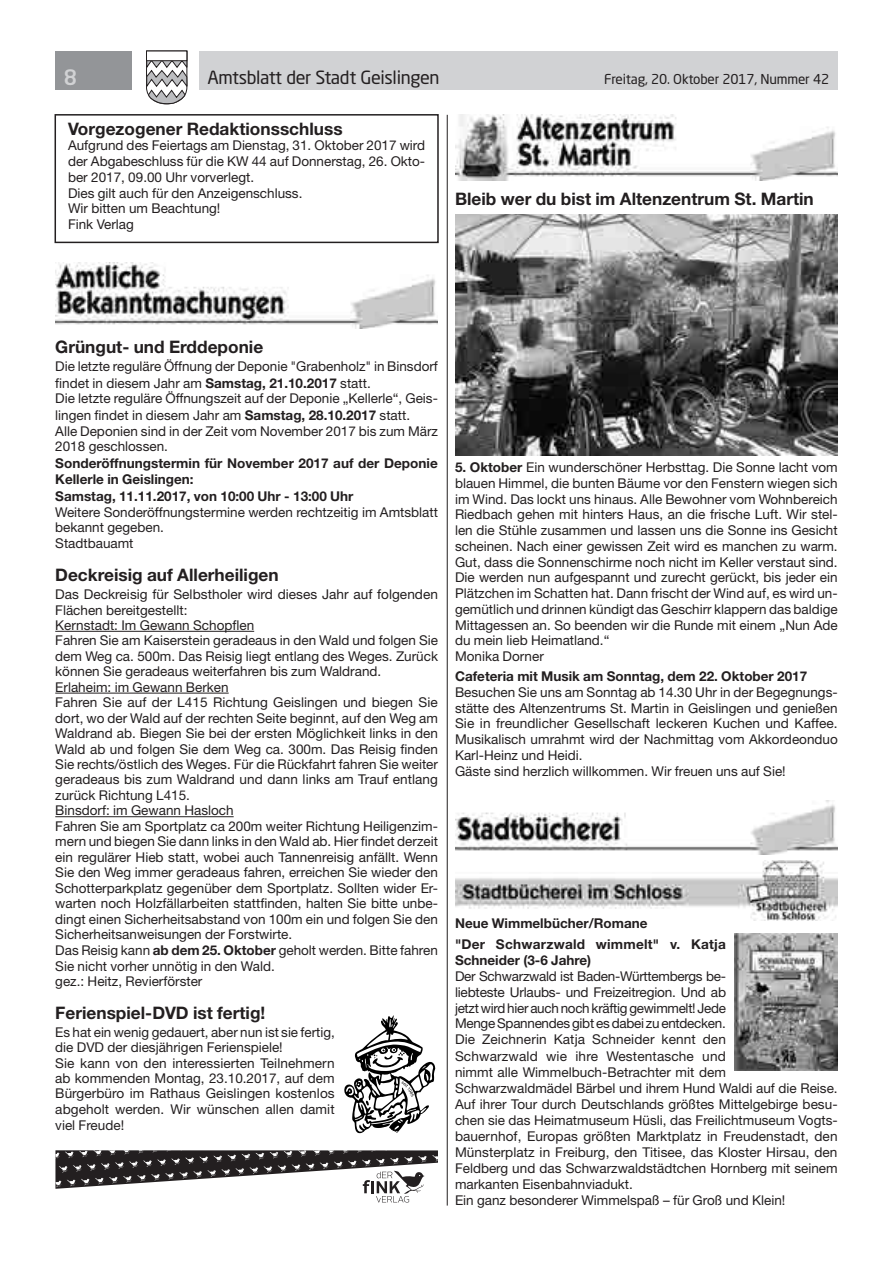
<style>
.page{position:relative;width:893px;height:1263px;background:#fff}
.page>*{position:absolute;margin:0;border:0;box-sizing:border-box;transform-origin:0 0}
.t1{font:500 21px "Neo Sans Std";color:#d1d2d4}
.t2{font:18px "Neo Sans Std";letter-spacing:-.02em;color:#231f20}
.t3{font:700 17.25px "Helvetica Neue LT Std";color:#231f20}
.t4{font:13.5px/15.5px "Helvetica Neue LT Std";color:#231f20}
.t5{font:700 13.5px/16.5px "Helvetica Neue LT Std";color:#231f20}
.t6{font:13.5px "Neo Sans Std";letter-spacing:-.015em;color:#231f20}
.s1{font-weight:700}
</style>
<div class="page">
<div style="left:199px;top:51px;width:639px;height:38px;background:#d1d2d4"></div>
<div style="left:55px;top:51px;width:77px;height:38px;background:#939598"></div>
<svg style="left:146px;top:50px;width:42px;height:55px"></svg>
<div style="left:146px;top:51px;width:41px;height:10px;background:#fff;border:1px solid #231f20"></div>
<hr style="left:447px;top:115px;width:1px;height:1090px;background:#231f20">
<hr style="left:55px;top:631px;width:199px;height:1px;background:#231f20">
<hr style="left:55px;top:693px;width:174px;height:1px;background:#231f20">
<hr style="left:55px;top:816px;width:179px;height:1px;background:#231f20">
<img style="left:55px;top:263px;width:383px;height:65px">
<img style="left:455px;top:115px;width:383px;height:66px">
<img style="left:455px;top:215px;width:383px;height:240px">
<img style="left:455px;top:801px;width:383px;height:54px">
<img style="left:455px;top:860px;width:383px;height:61px">
<svg style="left:344px;top:1015px;width:92px;height:118px"></svg>
<svg style="left:55px;top:1150px;width:383px;height:52px"></svg>
<img style="left:734px;top:933px;width:104px;height:137px">
<div style="left:55px;top:114px;width:384px;height:129px;border:2px solid #231f20"></div>
<h1 class="t1" style="left:64px;top:64px;width:15px">8</h1>
<h2 class="t2" style="left:207px;top:66px;width:234px">Amtsblatt der Stadt Geislingen</h2>
<p class="t6" style="left:604px;top:71px;width:226px">Freitag, 20. Oktober 2017, Nummer 42</p>
<p class="t3" style="left:68px;top:118px;width:276px">Vorgezogener Redaktionsschluss</p>
<p class="t4" style="left:68px;top:137px;width:359px">Aufgrund des Feiertags am Dienstag, 31. Oktober 2017 wird der Abgabeschluss für die KW 44 auf Donnerstag, 26. Okto&shy;ber 2017, 09.00 Uhr vorverlegt.<br>Dies gilt auch für den Anzeigenschluss.<br>Wir bitten um Beachtung!<br>Fink Verlag</p>
<p class="t3" style="left:455px;top:188px;width:360px">Bleib wer du bist im Altenzentrum St. Martin</p>
<p class="t3" style="left:55px;top:336px;width:209px">Grüngut- und Erddeponie</p>
<p class="t4" style="left:55px;top:358px;width:384px;line-height:16px">Die letzte reguläre Öffnung der Deponie "Grabenholz" in Binsdorf findet in diesem Jahr am <span class="s1">Samstag, 21.10.2017</span> statt.<br>Die letzte reguläre Öffnungszeit auf der Deponie „Kellerle“, Geis&shy;lingen findet in diesem Jahr am <span class="s1">Samstag, 28.10.2017</span> statt.<br>Alle Deponien sind in der Zeit vom November 2017 bis zum März 2018 geschlossen.</p>
<p class="t5" style="left:55px;top:454px;width:384px">Sonderöffnungstermin für November 2017 auf der Deponie<br>Kellerle in Geislingen:<br>Samstag, 11.11.2017, von 10:00 Uhr - 13:00 Uhr</p>
<p class="t4" style="left:55px;top:504px;width:384px">Weitere Sonderöffnungstermine werden rechtzeitig im Amtsblatt bekannt gegeben.<br>Stadtbauamt</p>
<p class="t3" style="left:55px;top:565px;width:225px">Deckreisig auf Allerheiligen</p>
<p class="t4" style="left:55px;top:586px;width:384px">Das Deckreisig für Selbstholer wird dieses Jahr auf folgenden Flächen bereitgestellt:<br>Kernstadt: Im Gewann Schopflen<br>Fahren Sie am Kaiserstein geradeaus in den Wald und folgen Sie dem Weg ca. 500m. Das Reisig liegt entlang des Weges. Zurück können Sie geradeaus weiterfahren bis zum Waldrand.<br>Erlaheim: im Gewann Berken<br>Fahren Sie auf der L415 Richtung Geislingen und biegen Sie dort, wo der Wald auf der rechten Seite beginnt, auf den Weg am Waldrand ab. Biegen Sie bei der ersten Möglichkeit links in den Wald ab und folgen Sie dem Weg ca. 300m. Das Reisig finden Sie rechts/östlich des Weges. Für die Rückfahrt fahren Sie weiter geradeaus bis zum Waldrand und dann links am Trauf entlang zurück Richtung L415.<br>Binsdorf: im Gewann Hasloch<br>Fahren Sie am Sportplatz ca 200m weiter Richtung Heiligenzim&shy;mern und biegen Sie dann links in den Wald ab. Hier findet derzeit ein regulärer Hieb statt, wobei auch Tannenreisig anfällt. Wenn Sie den Weg immer geradeaus fahren, erreichen Sie wieder den Schotterparkplatz gegenüber dem Sportplatz. Sollten wider Er&shy;warten noch Holzfällarbeiten stattfinden, halten Sie bitte unbe&shy;dingt einen Sicherheitsabstand von 100m ein und folgen Sie den Sicherheitsanweisungen der Forstwirte.<br>Das Reisig kann <span class="s1">ab dem 25. Oktober</span> geholt werden. Bitte fahren Sie nicht vorher unnötig in den Wald.<br>gez.: Heitz, Revierförster</p>
<p class="t3" style="left:55px;top:1002px;width:212px">Ferienspiel-DVD ist fertig!</p>
<p class="t4" style="left:55px;top:1024px;width:281px">Es hat ein wenig gedauert, aber nun ist sie fertig, die DVD der diesjährigen Ferienspiele!<br>Sie kann von den interessierten Teilnehmern ab kommenden Montag, 23.10.2017, auf dem Bürgerbüro im Rathaus Geislingen kostenlos abgeholt werden. Wir wünschen allen damit viel Freude!</p>
<p class="t4" style="left:455px;top:459px;width:384px"><span class="s1">5. Oktober</span> Ein wunderschöner Herbsttag. Die Sonne lacht vom blauen Himmel, die bunten Bäume vor den Fenstern wiegen sich im Wind. Das lockt uns hinaus. Alle Bewohner vom Wohnbereich Riedbach gehen mit hinters Haus, an die frische Luft. Wir stel&shy;len die Stühle zusammen und lassen uns die Sonne ins Gesicht scheinen. Nach einer gewissen Zeit wird es manchen zu warm.<br>Gut, dass die Sonnenschirme noch nicht im Keller verstaut sind.<br>Die werden nun aufgespannt und zurecht gerückt, bis jeder ein Plätzchen im Schatten hat. Dann frischt der Wind auf, es wird un&shy;gemütlich und drinnen kündigt das Geschirr klappern das baldige Mittagessen an. So beenden wir die Runde mit einem „Nun Ade du mein lieb Heimatland.“<br>Monika Dorner</p>
<p class="t5" style="left:455px;top:668px;width:354px">Cafeteria mit Musik am Sonntag, dem 22. Oktober 2017</p>
<p class="t4" style="left:455px;top:684px;width:384px">Besuchen Sie uns am Sonntag ab 14.30 Uhr in der Begegnungs&shy;stätte des Altenzentrums St. Martin in Geislingen und genießen Sie in freundlicher Gesellschaft leckeren Kuchen und Kaffee.<br>Musikalisch umrahmt wird der Nachmittag vom Akkordeonduo Karl-Heinz und Heidi.<br>Gäste sind herzlich willkommen. Wir freuen uns auf Sie!</p>
<p class="t5" style="left:455px;top:913px;width:273px;line-height:20.7px">Neue Wimmelbücher/Romane<br>"Der Schwarzwald wimmelt" v. Katja</p>
<p class="t5" style="left:455px;top:952px;width:138px">Schneider (3-6 Jahre)</p>
<p class="t4" style="left:455px;top:968px;width:384px;line-height:16px">Der Schwarzwald ist Baden-Württembergs be-<br>liebteste Urlaubs- und Freizeitregion. Und ab<br>jetzt wird hier auch noch kräftig gewimmelt! Jede<br>Menge Spannendes gibt es dabei zu entdecken.<br>Die Zeichnerin Katja Schneider kennt den<br>Schwarzwald wie ihre Westentasche und<br>nimmt alle Wimmelbuch-Betrachter mit dem Schwarzwaldmädel Bärbel und ihrem Hund Waldi auf die Reise.<br>Auf ihrer Tour durch Deutschlands größtes Mittelgebirge besu&shy;chen sie das Heimatmuseum Hüsli, das Freilichtmuseum Vogts&shy;bauernhof, Europas größten Marktplatz in Freudenstadt, den Münsterplatz in Freiburg, den Titisee, das Kloster Hirsau, den Feldberg und das Schwarzwaldstädtchen Hornberg mit seinem markanten Eisenbahnviadukt.<br>Ein ganz besonderer Wimmelspaß – für Groß und Klein!</p>
</div>
